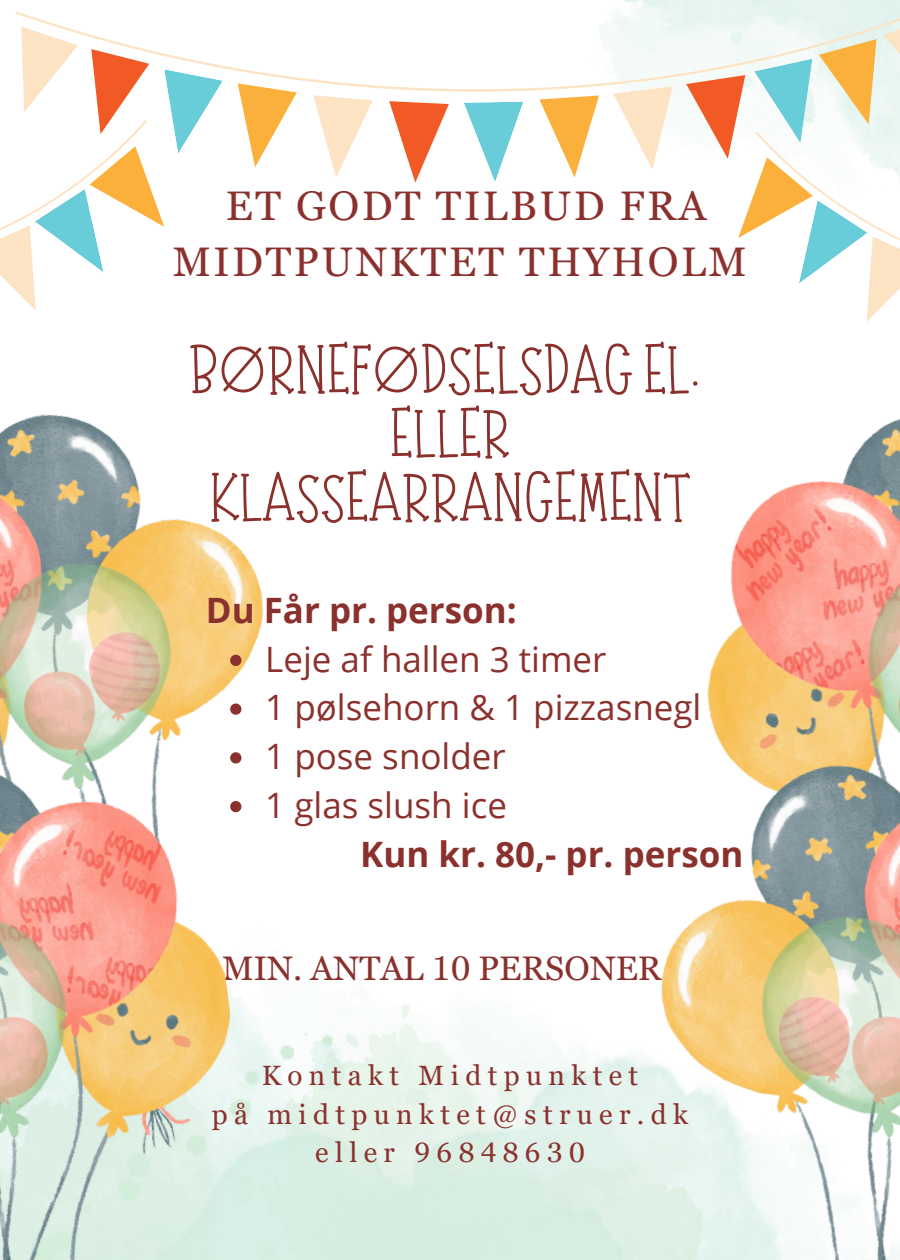
<style>
.page{position:relative;width:900px;height:1260px;background:#fff}
.page>*{position:absolute;margin:0;border:0;box-sizing:border-box;transform-origin:0 0}
.t1{font:62.5px/63.8px "Moonlight";color:#8b312d;text-align:center}
.t2{font:41.25px/56.2px "Georgia Pro";letter-spacing:.06em;color:#8b312d;text-align:center}
.t3{font:35px "Open Sans";color:#8b312d}
.t4{font:700 35px "Open Sans";color:#8b312d}
.t5{font:34px "Georgia Pro";color:#8b312d}
.t6{font:27.75px/38.2px "Georgia Pro";letter-spacing:.23em;color:#8b312d;text-align:center}
</style>
<div class="page">
<svg style="left:15px;top:0;width:885px;height:92px"></svg>
<svg style="left:686px;top:14px;width:214px;height:308px"></svg>
<svg style="left:0;top:27px;width:223px;height:284px"></svg>
<svg style="left:613px;top:87px;width:60px;height:83px"></svg>
<svg style="left:464px;top:102px;width:59px;height:80px"></svg>
<svg style="left:313px;top:95px;width:60px;height:83px"></svg>
<svg style="left:238px;top:83px;width:59px;height:84px"></svg>
<svg style="left:389px;top:101px;width:60px;height:82px"></svg>
<svg style="left:539px;top:96px;width:60px;height:82px"></svg>
<img style="left:0;top:414px;width:336px;height:775px">
<img style="left:706px;top:419px;width:194px;height:315px">
<img style="left:0;top:734px;width:293px;height:526px">
<img style="left:631px;top:734px;width:269px;height:526px">
<svg style="left:230px;top:655px;width:11px;height:11px"></svg>
<svg style="left:230px;top:704px;width:11px;height:11px"></svg>
<svg style="left:230px;top:752px;width:11px;height:12px"></svg>
<svg style="left:230px;top:801px;width:11px;height:11px"></svg>
<p class="t2" style="left:173px;top:177px;width:576px">ET GODT TILBUD FRA<br>MIDTPUNKTET THYHOLM</p>
<p class="t1" style="left:189px;top:338px;width:514px">BØRNEFØDSELSDAG EL.<br>ELLER<br>KLASSEARRANGEMENT</p>
<p class="t4" style="left:206px;top:586px;width:313px">Du Får pr. person:</p>
<p class="t3" style="left:265px;top:634px;width:343px">Leje af hallen 3 timer</p>
<h4 class="t3" style="left:265px;top:683px;width:438px">1 pølsehorn &amp; 1 pizzasnegl</h4>
<p class="t3" style="left:265px;top:732px;width:242px">1 pose snolder</p>
<p class="t3" style="left:265px;top:781px;width:243px">1 glas slush ice</p>
<h3 class="t4" style="left:360px;top:829px;width:385px">Kun kr. 80,- pr. person</h3>
<h1 class="t5" style="left:222px;top:949px;width:441px">MIN. ANTAL 10 PERSONER</h1>
<p class="t6" style="left:262px;top:1057px;width:378px">Kontakt Midtpunktet</p>
<p class="t6" style="left:212px;top:1095px;width:478px">på midtpunktet@struer.dk eller 96848630</p>
</div>
